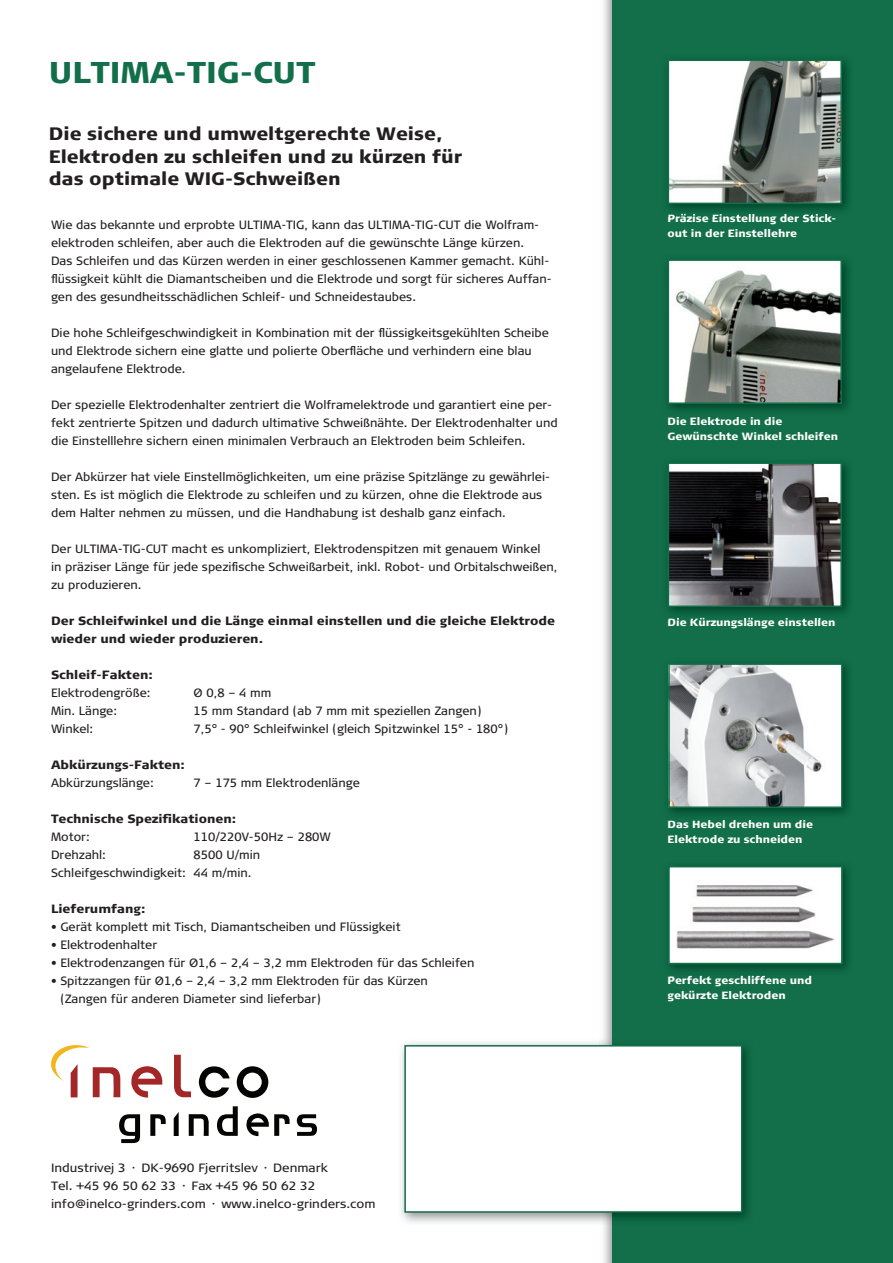
<style>
.page{position:relative;width:893px;height:1263px;background:#fff}
.page>*{position:absolute;margin:0;border:0;box-sizing:border-box;transform-origin:0 0}
.t1{font:900 30px "Signa Column";color:#126f49}
.t2{font:900 18px/22.5px "Signa Column";color:#231f20}
.t3{font:12px/18px "Signa Column";color:#231f20}
.t4{font:900 12px/18px "Signa Column";color:#231f20}
.t5{font:12px/18px "Signa Column";color:#231f20;scale:1.05 1}
.t6{font:900 10.5px/15px "Signa Column";color:#fff}
</style>
<div class="page">
<img style="left:603px;top:0;width:9px;height:1263px">
<div style="left:612px;top:0;width:281px;height:1263px;background:#126f49"></div>
<img style="left:401px;top:1038px;width:348px;height:187px">
<div style="left:404px;top:1045px;width:338px;height:168px;background:#fff;border:2px solid #126f49"></div>
<svg style="left:174px;top:1055px;width:17px;height:42px"></svg>
<svg style="left:237px;top:1066px;width:31px;height:32px"></svg>
<svg style="left:199px;top:1066px;width:31px;height:32px"></svg>
<svg style="left:51px;top:1045px;width:70px;height:52px"></svg>
<svg style="left:131px;top:1066px;width:32px;height:31px"></svg>
<svg style="left:174px;top:1112px;width:5px;height:24px"></svg>
<svg style="left:189px;top:1114px;width:20px;height:22px"></svg>
<svg style="left:119px;top:1114px;width:21px;height:29px"></svg>
<svg style="left:150px;top:1114px;width:16px;height:22px"></svg>
<svg style="left:217px;top:1106px;width:21px;height:30px"></svg>
<svg style="left:246px;top:1113px;width:44px;height:23px"></svg>
<svg style="left:297px;top:1114px;width:20px;height:22px"></svg>
<img style="left:668px;top:60px;width:181px;height:154px">
<img style="left:668px;top:214px;width:160px;height:2px">
<img style="left:671px;top:63px;width:168px;height:138px">
<div style="left:668px;top:60px;width:174px;height:144px;border:2px solid #126f49"></div>
<img style="left:671px;top:262px;width:168px;height:139px">
<div style="left:668px;top:259px;width:174px;height:145px;border:2px solid #126f49"></div>
<img style="left:668px;top:820px;width:145px;height:1px">
<div style="left:669px;top:664px;width:173px;height:143px;background:#fff"></div>
<img style="left:671px;top:666px;width:151px;height:139px">
<div style="left:668px;top:663px;width:175px;height:145px;border:2px solid #126f49"></div>
<img style="left:668px;top:463px;width:181px;height:155px">
<img style="left:668px;top:618px;width:153px;height:1px">
<img style="left:671px;top:465px;width:168px;height:139px">
<div style="left:668px;top:462px;width:174px;height:145px;border:2px solid #126f49"></div>
<img style="left:669px;top:865px;width:180px;height:111px">
<img style="left:668px;top:976px;width:144px;height:1px">
<svg style="left:669px;top:866px;width:174px;height:98px;background:#e5efeb"></svg>
<img style="left:684px;top:902px;width:137px;height:22px">
<img style="left:676px;top:926px;width:159px;height:26px">
<img style="left:688px;top:874px;width:136px;height:24px">
<h1 class="t1" style="left:49px;top:54px;width:268px">ULTIMA-TIG-CUT</h1>
<h2 class="t2" style="left:49px;top:123px;width:415px">Die sichere und umweltgerechte Weise,<br>Elektroden zu schleifen und zu kürzen für das optimale WIG-Schweißen</h2>
<p class="t3" style="left:51px;top:216px;width:502px">Wie das bekannte und erprobte ULTIMA-TIG, kann das ULTIMA-TIG-CUT die Wolfram&shy;elektroden schleifen, aber auch die Elektroden auf die gewünschte Länge kürzen.<br>Das Schleifen und das Kürzen werden in einer geschlossenen Kammer gemacht. Kühl&shy;flüssigkeit kühlt die Diamantscheiben und die Elektrode und sorgt für sicheres Auffan&shy;gen des gesundheitsschädlichen Schleif- und Schneidestaubes.</p>
<p class="t3" style="left:51px;top:324px;width:499px">Die hohe Schleifgeschwindigkeit in Kombination mit der flüssigkeitsgekühlten Scheibe und Elektrode sichern eine glatte und polierte Oberfläche und verhindern eine blau angelaufene Elektrode.</p>
<p class="t3" style="left:51px;top:396px;width:508px">Der spezielle Elektrodenhalter zentriert die Wolframelektrode und garantiert eine per&shy;fekt zentrierte Spitzen und dadurch ultimative Schweißnähte. Der Elektrodenhalter und die Einstelllehre sichern einen minimalen Verbrauch an Elektroden beim Schleifen.</p>
<p class="t3" style="left:51px;top:468px;width:500px">Der Abkürzer hat viele Einstellmöglichkeiten, um eine präzise Spitzlänge zu gewährlei&shy;sten. Es ist möglich die Elektrode zu schleifen und zu kürzen, ohne die Elektrode aus dem Halter nehmen zu müssen, und die Handhabung ist deshalb ganz einfach.</p>
<p class="t3" style="left:51px;top:540px;width:508px">Der ULTIMA-TIG-CUT macht es unkompliziert, Elektrodenspitzen mit genauem Winkel<br>in präziser Länge für jede spezifische Schweißarbeit, inkl. Robot- und Orbitalschweißen, zu produzieren.</p>
<p class="t4" style="left:51px;top:612px;width:506px">Der Schleifwinkel und die Länge einmal einstellen und die gleiche Elektrode wieder und wieder produzieren.</p>
<p class="t4" style="left:51px;top:666px;width:103px">Schleif-Fakten:</p>
<p class="t3" style="left:51px;top:684px;width:101px">Elektrodengröße:</p>
<p class="t3" style="left:194px;top:684px;width:79px">Ø 0,8 – 4 mm</p>
<p class="t3" style="left:51px;top:702px;width:68px">Min. Länge:</p>
<p class="t3" style="left:194px;top:702px;width:289px">15 mm Standard (ab 7 mm mit speziellen Zangen)</p>
<p class="t3" style="left:51px;top:720px;width:44px">Winkel:</p>
<p class="t3" style="left:194px;top:720px;width:316px">7,5° - 90° Schleifwinkel (gleich Spitzwinkel 15° - 180°)</p>
<p class="t4" style="left:51px;top:756px;width:136px">Abkürzungs-Fakten:</p>
<p class="t3" style="left:51px;top:774px;width:104px">Abkürzungslänge:</p>
<p class="t3" style="left:194px;top:774px;width:168px">7 – 175 mm Elektrodenlänge</p>
<p class="t4" style="left:51px;top:810px;width:187px">Technische Spezifikationen:</p>
<p class="t3" style="left:51px;top:828px;width:40px">Motor:</p>
<p class="t3" style="left:194px;top:828px;width:139px">110/220V-50Hz – 280W</p>
<p class="t3" style="left:51px;top:846px;width:56px">Drehzahl:</p>
<p class="t3" style="left:51px;top:846px;width:211px;text-indent:142px">8500 U/min<br>Schleifgeschwindigkeit: 44 m/min.</p>
<p class="t4" style="left:51px;top:900px;width:96px">Lieferumfang:</p>
<p class="t3" style="left:51px;top:918px;width:351px">• Gerät komplett mit Tisch, Diamantscheiben und Flüssigkeit</p>
<p class="t3" style="left:51px;top:936px;width:108px">• Elektrodenhalter</p>
<p class="t3" style="left:51px;top:954px;width:425px">• Elektrodenzangen für Ø1,6 – 2,4 – 3,2 mm Elektroden für das Schleifen</p>
<p class="t3" style="left:60px;top:972px;width:369px;text-indent:-9px">• Spitzzangen für Ø1,6 – 2,4 – 3,2 mm Elektroden für das Kürzen (Zangen für anderen Diameter sind lieferbar)</p>
<p class="t5" style="left:51px;top:1159px;width:311px">Industrivej 3 · DK-9690 Fjerritslev · Denmark<br>Tel. +45 96 50 62 33 · Fax +45 96 50 62 32 info@inelco-grinders.com · www.inelco-grinders.com</p>
<p class="t6" style="left:668px;top:211px;width:170px">Präzise Einstellung der Stick&shy;out in der Einstellehre</p>
<p class="t6" style="left:668px;top:414px;width:172px">Die Elektrode in die<br>Gewünschte Winkel schleifen</p>
<p class="t6" style="left:668px;top:615px;width:169px">Die Kürzungslänge einstellen</p>
<p class="t6" style="left:668px;top:817px;width:147px">Das Hebel drehen um die<br>Elektrode zu schneiden</p>
<p class="t6" style="left:668px;top:972px;width:146px">Perfekt geschliffene und gekürzte Elektroden</p>
</div>
